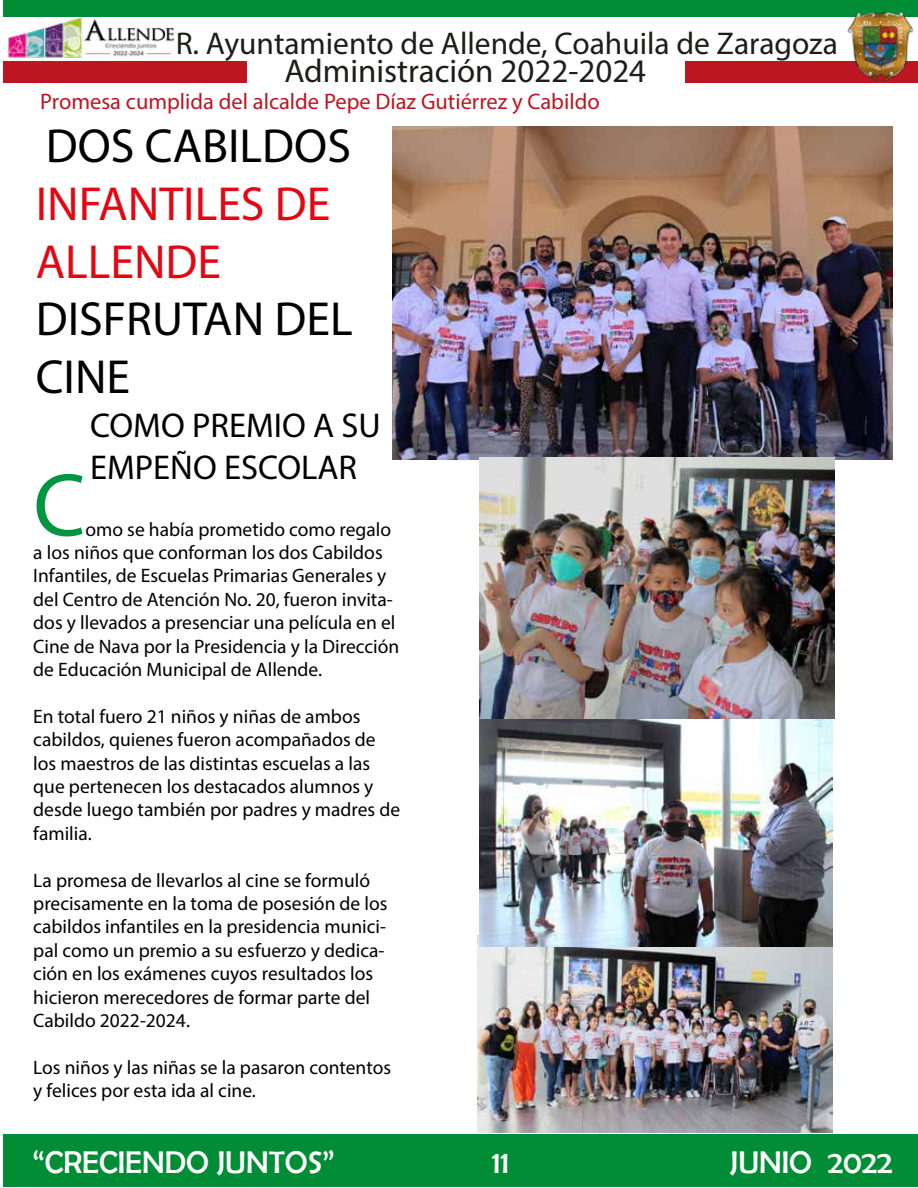
<style>
.page{position:relative;width:918px;height:1188px;background:#fff}
.page>*{position:absolute;margin:0;border:0;box-sizing:border-box;transform-origin:0 0}
.t1{font:90px "Myriad Pro";color:#009640}
.t2{font:48px/57.6px "Myriad Pro";color:#000}
.t3{font:48px/57.6px "Myriad Pro";color:#e30613}
.t4{font:34.5px/41.4px "Myriad Pro";color:#000}
.t5{font:33px "Myriad Pro";color:#1d1d1b}
.t6{font:31.5px "Myriad Pro";color:#1d1d1b}
.t7{font:31.5px "Berlin Sans FB";color:#fff}
.t8{font:22.5px "Myriad Pro";color:#bd1622}
.t9{font:19.5px/23.4px "Myriad Pro";color:#000}
</style>
<div class="page">
<img style="left:478px;top:936px;width:355px;height:196px">
<img style="left:480px;top:718px;width:353px;height:228px">
<img style="left:393px;top:127px;width:500px;height:333px">
<img style="left:480px;top:457px;width:355px;height:261px">
<div style="left:4px;top:0;width:914px;height:17px;background:#008d36"></div>
<div style="left:4px;top:61px;width:243px;height:22px;background:#bd1622"></div>
<div style="left:686px;top:61px;width:232px;height:22px;background:#bd1622"></div>
<div style="left:4px;top:1134px;width:914px;height:53px;background:#008d36"></div>
<img style="left:847px;top:12px;width:67px;height:70px">
<img style="left:8px;top:17px;width:167px;height:41px">
<h3 class="t6" style="left:176px;top:24px;width:664px">R. Ayuntamiento de Allende, Coahuila de Zaragoza</h3>
<h3 class="t5" style="left:284px;top:51px;width:363px">Administración 2022-2024</h3>
<p class="t8" style="left:40px;top:88px;width:561px">Promesa cumplida del alcalde Pepe Díaz Gutiérrez y Cabildo</p>
<h2 class="t2" style="left:46px;top:117px;width:307px">DOS CABILDOS</h2>
<h2 class="t3" style="left:36px;top:174px;width:296px">INFANTILES DE<br>ALLENDE</h2>
<h2 class="t2" style="left:36px;top:290px;width:318px">DISFRUTAN DEL<br>CINE</h2>
<h3 class="t4" style="left:90px;top:404px;width:292px">COMO PREMIO A SU<br>EMPEÑO ESCOLAR</h3>
<h1 class="t1" style="left:33px;top:450px;width:54px">C</h1>
<p class="t9" style="left:33px;top:517px;width:367px;text-indent:52px">omo se había prometido como regalo a los niños que conforman los dos Cabildos Infantiles, de Escuelas Primarias Generales y del Centro de Atención No. 20, fueron invita&shy;dos y llevados a presenciar una película en el Cine de Nava por la Presidencia y la Dirección de Educación Municipal de Allende.</p>
<p class="t9" style="left:33px;top:704px;width:368px">En total fuero 21 niños y niñas de ambos cabildos, quienes fueron acompañados de los maestros de las distintas escuelas a las que pertenecen los destacados alumnos y desde luego también por padres y madres de familia.</p>
<p class="t9" style="left:33px;top:868px;width:356px">La promesa de llevarlos al cine se formuló precisamente en la toma de posesión de los cabildos infantiles en la presidencia munici&shy;pal como un premio a su esfuerzo y dedica&shy;ción en los exámenes cuyos resultados los hicieron merecedores de formar parte del Cabildo 2022-2024.</p>
<p class="t9" style="left:33px;top:1055px;width:359px">Los niños y las niñas se la pasaron contentos y felices por esta ida al cine.</p>
<h3 class="t7" style="left:33px;top:1145px;width:303px">“CRECIENDO JUNTOS”</h3>
<h3 class="t7" style="left:492px;top:1145px;width:19px">11</h3>
<h3 class="t7" style="left:730px;top:1145px;width:164px">JUNIO 2022</h3>
</div>
